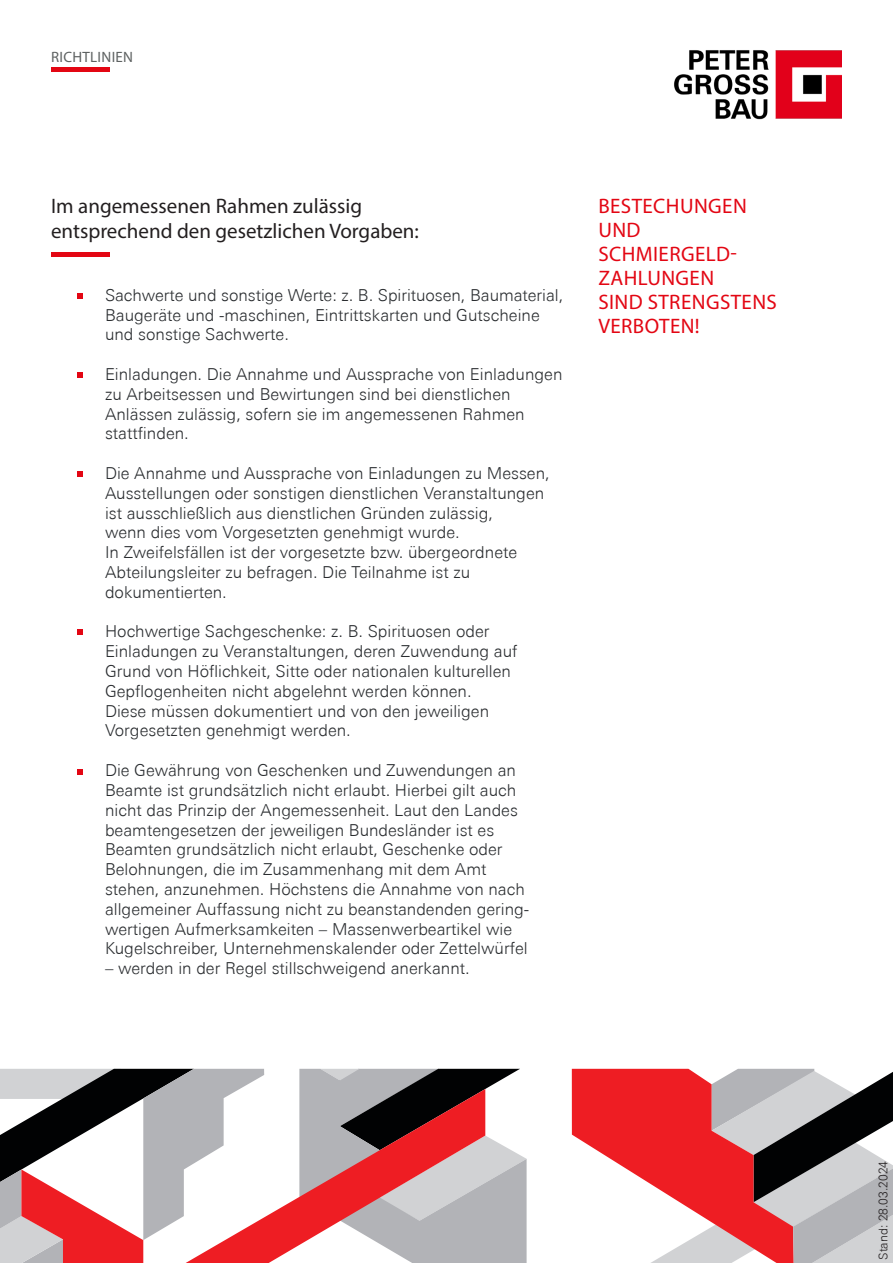
<style>
.page{position:relative;width:893px;height:1263px;background:#fff}
.page>*{position:absolute;margin:0;border:0;box-sizing:border-box;transform-origin:0 0}
.t1{font:21px/25.2px "Myriad Pro";color:#231f20}
.t2{font:21px/24px "Myriad Pro";letter-spacing:.02em;color:#e30613}
.t3{font:300 16.5px/19.8px "Univers Next Pro";color:#292c2f}
.t4{font:15px "Myriad Pro";letter-spacing:.02em;color:#5d6161}
.t5{font:300 12px "Univers Next Pro";color:#231f20}
</style>
<div class="page">
<hr style="left:51px;top:68px;width:59px;height:4px;background:#e30613">
<img style="left:674px;top:50px;width:168px;height:70px">
<svg style="left:299px;top:1069px;width:228px;height:194px"></svg>
<svg style="left:264px;top:1089px;width:221px;height:174px"></svg>
<svg style="left:0;top:1069px;width:264px;height:194px"></svg>
<svg style="left:572px;top:1069px;width:321px;height:194px"></svg>
<div style="left:51px;top:252px;width:59px;height:5px;background:#e30613"></div>
<svg style="left:77px;top:293px;width:6px;height:6px"></svg>
<svg style="left:77px;top:372px;width:6px;height:6px"></svg>
<svg style="left:77px;top:471px;width:6px;height:6px"></svg>
<svg style="left:77px;top:629px;width:6px;height:6px"></svg>
<svg style="left:77px;top:769px;width:6px;height:6px"></svg>
<p class="t4" style="left:51px;top:48px;width:83px">RICHTLINIEN</p>
<p class="t1" style="left:51px;top:193px;width:369px">Im angemessenen Rahmen zulässig entsprechend den gesetzlichen Vorgaben:</p>
<p class="t2" style="left:598px;top:193px;width:180px">BESTECHUNGEN<br>UND<br>SCHMIERGELD-<br>ZAHLUNGEN<br>SIND STRENGSTENS<br>VERBOTEN!</p>
<p class="t3" style="left:105px;top:285px;width:460px">Sachwerte und sonstige Werte: z. B. Spirituosen, Baumaterial,<br>Baugeräte und -maschinen, Eintrittskarten und Gutscheine und sonstige Sachwerte.</p>
<p class="t3" style="left:105px;top:364px;width:459px">Einladungen. Die Annahme und Aussprache von Einladungen zu Arbeitsessen und Bewirtungen sind bei dienstlichen Anlässen zulässig, sofern sie im angemessenen Rahmen stattfinden.</p>
<p class="t3" style="left:105px;top:463px;width:446px">Die Annahme und Aussprache von Einladungen zu Messen, Ausstellungen oder sonstigen dienstlichen Veranstaltungen ist ausschließlich aus dienstlichen Gründen zulässig,<br>wenn dies vom Vorgesetzten genehmigt wurde.<br>In Zweifelsfällen ist der vorgesetzte bzw. übergeordnete Abteilungsleiter zu befragen. Die Teilnahme ist zu dokumentierten.</p>
<p class="t3" style="left:105px;top:622px;width:414px">Hochwertige Sachgeschenke: z. B. Spirituosen oder Einladungen zu Veranstaltungen, deren Zuwendung auf Grund von Höflichkeit, Sitte oder nationalen kulturellen Gepflogenheiten nicht abgelehnt werden können.<br>Diese müssen dokumentiert und von den jeweiligen</p>
<p class="t3" style="left:105px;top:721px;width:247px">Vorgesetzten genehmigt werden.</p>
<p class="t3" style="left:105px;top:760px;width:426px">Die Gewährung von Geschenken und Zuwendungen an Beamte ist grundsätzlich nicht erlaubt. Hierbei gilt auch nicht das Prinzip der Angemessenheit. Laut den Landes beamtengesetzen der jeweiligen Bundesländer ist es Beamten grundsätzlich nicht erlaubt, Geschenke oder Belohnungen, die im Zusammenhang mit dem Amt stehen, anzunehmen. Höchstens die Annahme von nach allgemeiner Auffassung nicht zu beanstandenden gering&shy;wertigen Aufmerksamkeiten – Massenwerbeartikel wie Kugelschreiber, Unternehmenskalender oder Zettelwürfel</p>
<p class="t3" style="left:105px;top:958px;width:366px">– werden in der Regel stillschweigend anerkannt.</p>
<p class="t5" style="left:876px;top:1260px;width:100px;rotate:-90deg">Stand: 28.03.2024</p>
</div>
